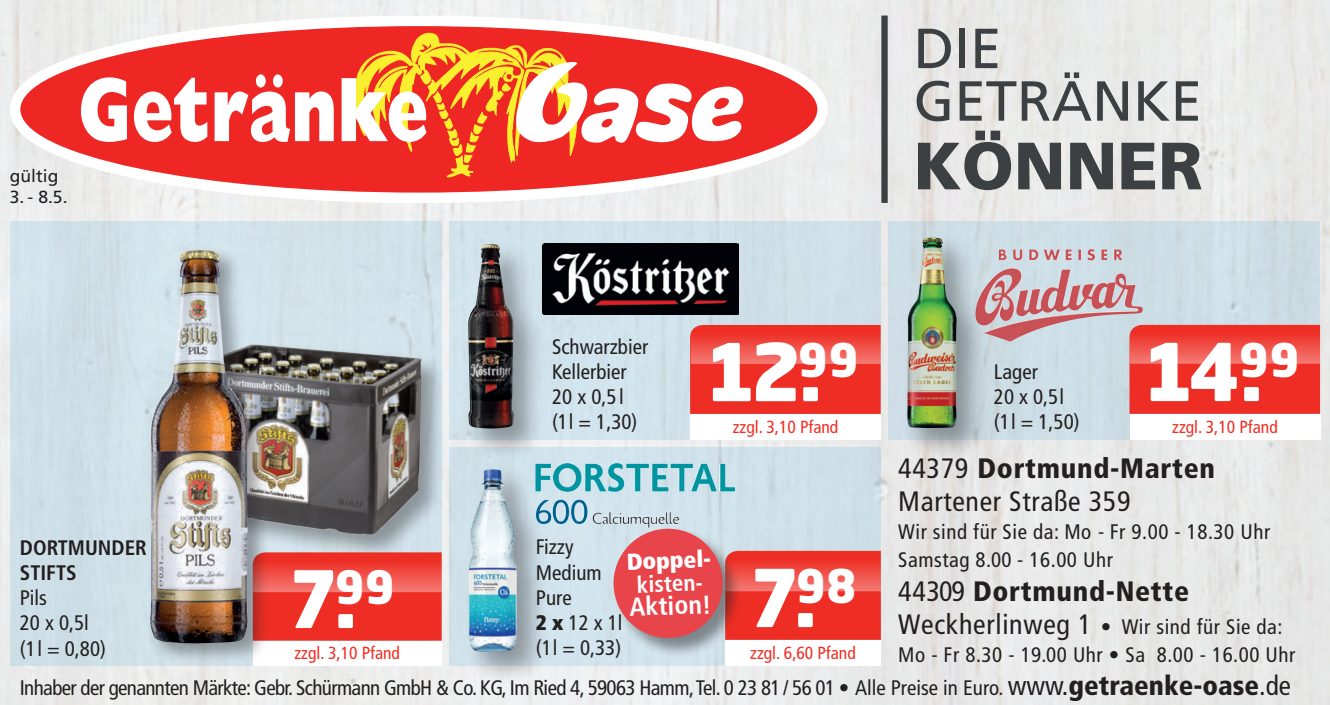
<style>
.page{position:relative;width:1330px;height:705px;background:#fff}
.page>*{position:absolute;margin:0;border:0;box-sizing:border-box;transform-origin:0 0}
.t1{font:900 78.4px "Neo Tech Std";color:#fff}
.t2{font:900 77.7px "Neo Tech Std";color:#fff}
.t3{font:900 66.5px "Frutiger";color:#3c4042}
.t4{font:56.35px/52.5px "Frutiger";color:#3c4042}
.t5{font:900 45.85px "Neo Tech Std";color:#fff}
.t6{font:condensed 28px/33.2px "Frutiger";letter-spacing:.025em;color:#231f20}
.t7{font:900 condensed 28px "Frutiger";letter-spacing:.025em;color:#231f20}
.t8{font:700 condensed 25.9px "Frutiger LT";color:#fff}
.t9{font:900 condensed 23.1px "Frutiger LT";color:#fff}
.t10{font:700 condensed 23.1px "Frutiger LT";color:#fff}
.t11{font:condensed 21px/28px "Frutiger";letter-spacing:.025em;color:#231f20}
.t12{font:condensed 21px "Frutiger LT";letter-spacing:-.03em;color:#231f20}
.t13{font:condensed 21px/25.2px "Frutiger";color:#231f20}
.t14{font:700 condensed 21px/25.2px "Frutiger";color:#231f20}
.t15{font:condensed 17.5px "Frutiger";color:#ee2e24}
.t16{font:17.5px "Frutiger";color:#231f20}
.s1{font-weight:900}
.s2{font-weight:400}
.s3{font-size:28px}
.s4{font-family:"Frutiger"}
.s5{font-family:"Frutiger";font-size:27.3px}
.s6{font-family:"Frutiger";font-weight:900;font-size:27.3px}
</style>
<div class="page">
<img style="left:0;top:0;width:1329px;height:704px">
<svg style="left:888px;top:221px;width:432px;height:218px;background:#ccd2d9"></svg>
<svg style="left:449px;top:447px;width:432px;height:218px;background:#c7dde6"></svg>
<div style="left:449px;top:221px;width:432px;height:218px;background:#d0e2ea"></div>
<div style="left:10px;top:221px;width:431px;height:444px;background:#d0e1e8"></div>
<svg style="left:10px;top:16px;width:817px;height:187px;fill:#edeeee"></svg>
<div style="left:20px;top:26px;width:797px;height:166px;background:#ee2725;border-radius:50%"></div>
<svg style="left:215px;top:74px;width:119px;height:68px"></svg>
<svg style="left:341px;top:31px;width:405px;height:146px"></svg>
<svg style="left:81px;top:77px;width:46px;height:65px"></svg>
<svg style="left:134px;top:78px;width:73px;height:64px"></svg>
<div style="left:881px;top:16px;width:6px;height:187px;background:#3c4042"></div>
<img style="left:547px;top:243px;width:191px;height:71px">
<div style="left:463px;top:240px;width:84px;height:221px;background:#231f20;opacity:.4"></div>
<img style="left:468px;top:244px;width:46px;height:184px">
<div style="left:690px;top:413px;width:191px;height:26px;background:#fff"></div>
<svg style="left:690px;top:325px;width:191px;height:89px;background:#ee3c32"></svg>
<div style="left:1129px;top:413px;width:191px;height:26px;background:#fff"></div>
<svg style="left:1129px;top:324px;width:191px;height:89px;background:#ee3d34"></svg>
<img style="left:1087px;top:249px;width:35px;height:11px">
<div style="left:902px;top:233px;width:87px;height:228px;background:#231f20;opacity:.4"></div>
<img style="left:907px;top:237px;width:49px;height:191px">
<div style="left:725px;top:639px;width:156px;height:26px;background:#fff"></div>
<svg style="left:743px;top:550px;width:138px;height:89px;background:#ee3d34"></svg>
<div style="left:464px;top:465px;width:86px;height:219px;background:#231f20;opacity:.4"></div>
<img style="left:470px;top:469px;width:22px;height:76px">
<img style="left:553px;top:463px;width:71px;height:28px">
<div style="left:613px;top:528px;width:130px;height:130px;background:#231f20;opacity:.6"></div>
<div style="left:614px;top:529px;width:108px;height:108px;background:#e8444b;border-radius:50%"></div>
<div style="left:612px;top:527px;width:111px;height:111px;border:3px solid #ee1d23;border-radius:50%"></div>
<div style="left:184px;top:341px;width:262px;height:218px;background:#231f20;opacity:.4"></div>
<img style="left:270px;top:344px;width:151px;height:191px">
<div style="left:253px;top:640px;width:188px;height:25px;background:#fff"></div>
<svg style="left:270px;top:552px;width:171px;height:88px;background:#ee3c33"></svg>
<div style="left:147px;top:246px;width:123px;height:419px;background:#231f20;opacity:.4"></div>
<img style="left:150px;top:249px;width:49px;height:371px">
<p class="t16" style="left:10px;top:165px;width:50px">gültig</p>
<p class="t16" style="left:10px;top:186px;width:59px">3. - 8.5.</p>
<p class="t14" style="left:20px;top:534px;width:129px">DORTMUNDER<br>STIFTS</p>
<p class="t13" style="left:20px;top:585px;width:88px">Pils<br>20 x 0,5l (1l = 0,80)</p>
<h2 class="t2" style="left:288px;top:548px;width:108px">7.<sup>99</sup></h2>
<p class="t15" style="left:294px;top:642px;width:107px">zzgl. 3,10 Pfand</p>
<h3 class="t4" style="left:913px;top:22px;width:290px">DIE<br>GETRÄNKE</h3>
<h3 class="t3" style="left:913px;top:126px;width:290px">KÖNNER</h3>
<p class="t13" style="left:552px;top:334px;width:98px">Schwarzbier<br>Kellerbier<br>20 x 0,5 l (1l = 1,30)</p>
<h1 class="t1" style="left:705px;top:321px;width:154px">12.<sup>99</sup></h1>
<p class="t15" style="left:732px;top:416px;width:107px">zzgl. 3,10 Pfand</p>
<p class="t13" style="left:536px;top:534px;width:88px">Fizzy<br>Medium<br>Pure<br><span class="s1">2 x</span> 12 x 1l (1l = 0,33)</p>
<p class="t9" style="left:626px;top:547px;width:90px;rotate:-2deg">Doppel-</p>
<p class="t10" style="left:636px;top:570px;width:72px;rotate:-2deg">kisten-</p>
<p class="t8" style="left:629px;top:591px;width:83px;rotate:-2deg">Aktion!</p>
<h1 class="t1" style="left:748px;top:546px;width:109px">7.<sup>98</sup></h1>
<p class="t15" style="left:750px;top:642px;width:107px">zzgl. 6,60 Pfand</p>
<p class="t11" style="left:994px;top:358px;width:45px">Lager</p>
<p class="t11" style="left:994px;top:384px;width:87px;line-height:25.2px">20 x 0,5l (1l = 1,50)</p>
<h3 class="t5" style="left:1238px;top:330px;width:62px">99</h3>
<h1 class="t1" style="left:1143px;top:320px;width:121px">14.</h1>
<p class="t15" style="left:1172px;top:416px;width:107px">zzgl. 3,10 Pfand</p>
<h3 class="t6" style="left:898px;top:451px;width:318px">44379 <span class="s1">Dortmund-Marten<br></span>Martener Straße 359</h3>
<p class="t11" style="left:898px;top:518px;width:373px">Wir sind für Sie da: Mo - Fr 9.00 - 18.30 Uhr<br>Samstag 8.00 - 16.00 Uhr</p>
<h3 class="t7" style="left:898px;top:574px;width:292px"><span class="s2">44309</span> Dortmund-Nette</h3>
<p class="t11" style="left:898px;top:612px;width:399px"><span class="s3">Weckherlinweg 1</span> • Wir sind für Sie da:<br>Mo - Fr 8.30 - 19.00 Uhr • Sa 8.00 - 16.00 Uhr</p>
<p class="t12" style="left:20px;top:675px;width:1272px">Inhaber der genannten Märkte: Gebr. Schürmann GmbH &amp; Co. KG, Im Ried 4, 59063 Hamm, Tel. 0 23 81 / 56 01 <span class="s4">•</span> Alle Preise in Euro. <span class="s5">www.</span><span class="s6">getraenke-oase</span><span class="s5">.de</span></p>
</div>
